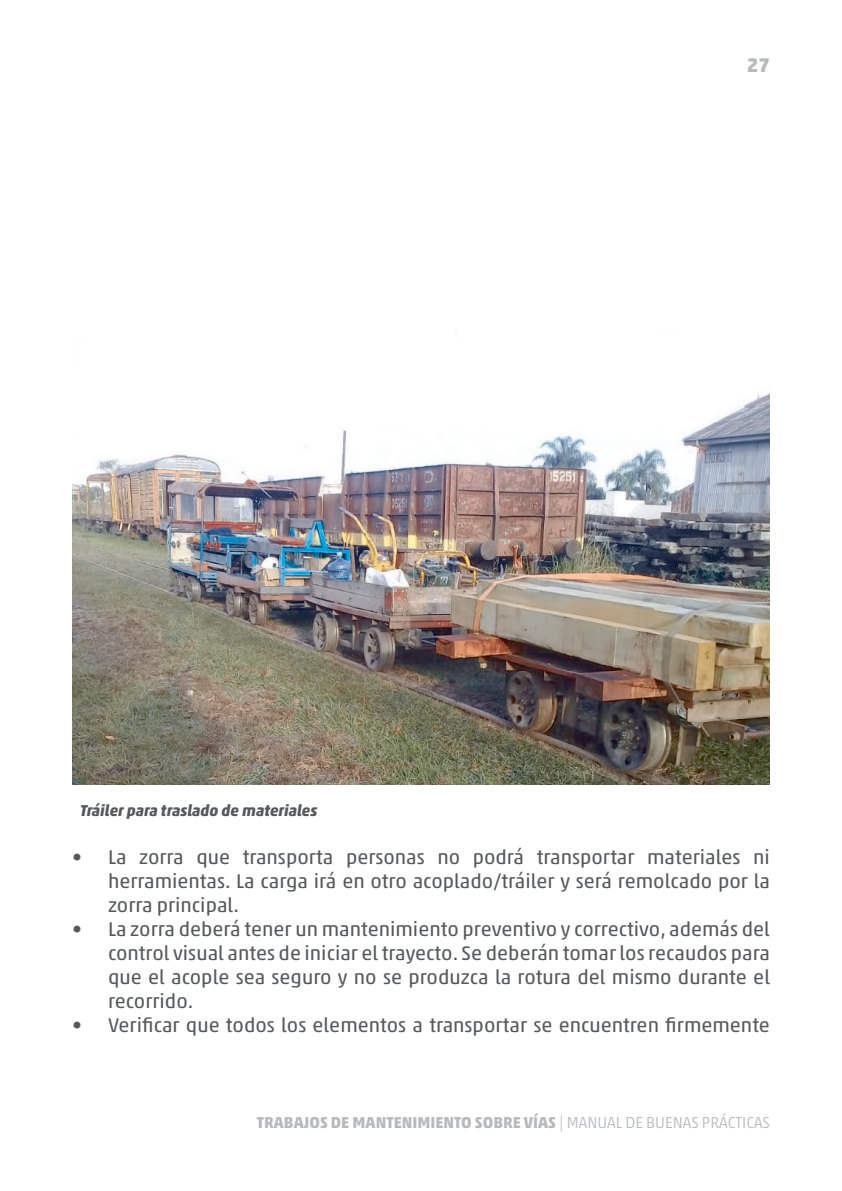
<style>
.page{position:relative;width:842px;height:1191px;background:#fff}
.page>*{position:absolute;margin:0;border:0;box-sizing:border-box;transform-origin:0 0}
.t1{font:20px/24px "Akko Pro";color:#57585a;text-align:justify}
.t2{font:700 20px "Akko Pro";color:#b8b9bc}
.t3{font:700 16px "Akko Pro";color:#b8b9bc}
.t4{font:italic 700 16px "Akko Pro";color:#57585a}
.s1{font-weight:300}
</style>
<div class="page">
<img style="left:72px;top:393px;width:698px;height:391px">
<p class="t2" style="left:747px;top:53px;width:25px">27</p>
<p class="t4" style="left:80px;top:801px;width:239px">Tráiler para traslado de materiales</p>
<p class="t1" style="left:108px;top:845px;width:663px;text-indent:-36px">• La zorra que transporta personas no podrá transportar materiales ni herramientas. La carga irá en otro acoplado/tráiler y será remolcado por la zorra principal.</p>
<p class="t1" style="left:108px;top:917px;width:663px;text-indent:-36px">• La zorra deberá tener un mantenimiento preventivo y correctivo, además del control visual antes de iniciar el trayecto. Se deberán tomar los recaudos para que el acople sea seguro y no se produzca la rotura del mismo durante el recorrido.</p>
<p class="t1" style="left:72px;top:1013px;width:699px">• Verificar que todos los elementos a transportar se encuentren firmemente</p>
<p class="t3" style="left:257px;top:1113px;width:515px">TRABAJOS DE MANTENIMIENTO SOBRE VÍAS <span class="s1">| MANUAL DE BUENAS PRÁCTICAS</span></p>
</div>
